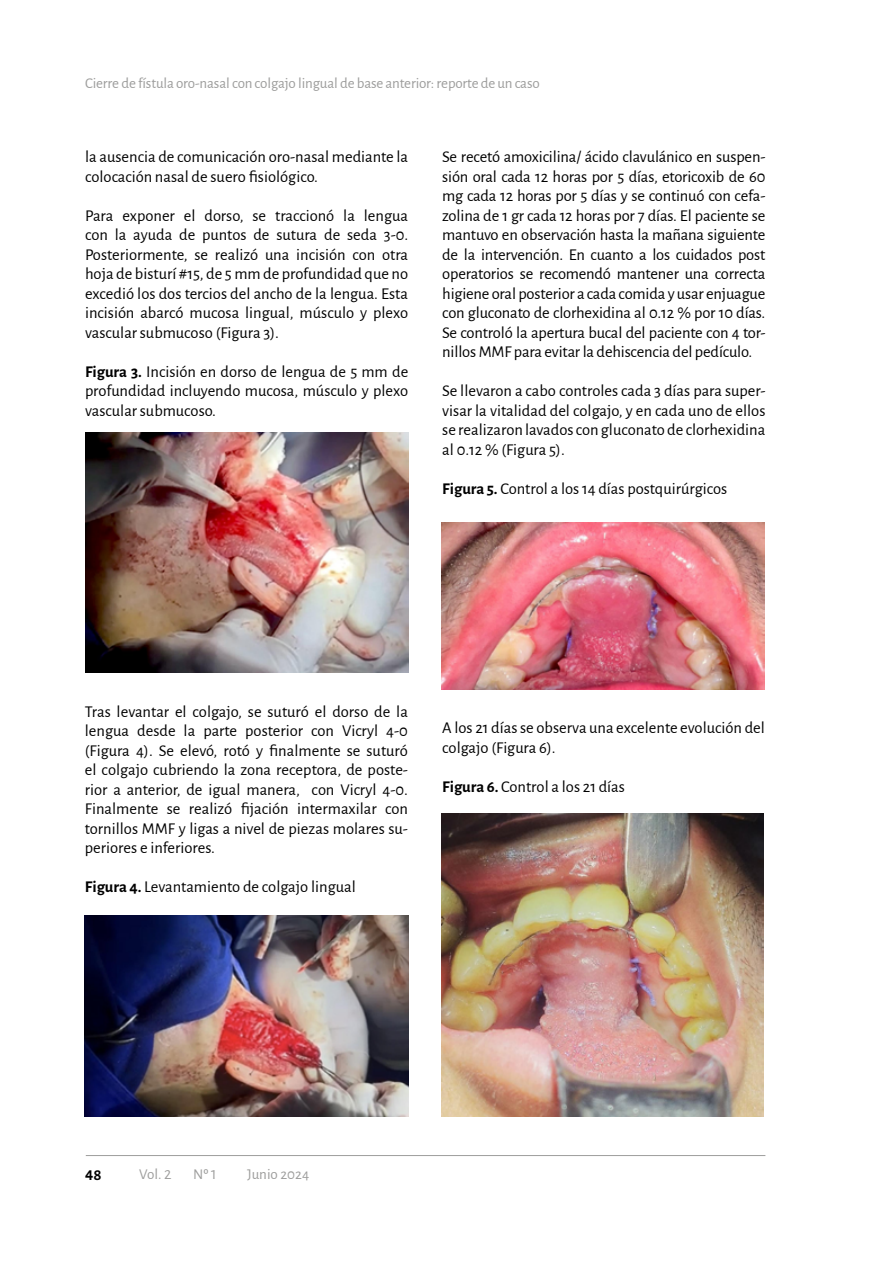
<style>
.page{position:relative;width:893px;height:1263px;background:#fff}
.page>*{position:absolute;margin:0;border:0;box-sizing:border-box;transform-origin:0 0}
.t1{font:16.5px/19.5px "Alegreya Sans";color:#000;text-align:justify}
.t2{font:700 16.5px "Alegreya Sans";color:#000}
.t3{font:15px "Alegreya Sans";letter-spacing:-.01em;color:#9d9d9c}
.s1{font-weight:700}
</style>
<div class="page">
<hr style="left:86px;top:1155px;width:679px;height:1px;background:#9d9d9c">
<img style="left:85px;top:432px;width:323px;height:240px">
<img style="left:85px;top:915px;width:324px;height:201px">
<img style="left:441px;top:522px;width:324px;height:168px">
<img style="left:441px;top:814px;width:322px;height:302px">
<p class="t3" style="left:85px;top:73px;width:456px">Cierre de fístula oro-nasal con colgajo lingual de base anterior: reporte de un caso</p>
<p class="t1" style="left:85px;top:146px;width:325px">la ausencia de comunicación oro-nasal mediante la colocación nasal de suero fisiológico.</p>
<p class="t1" style="left:85px;top:205px;width:325px">Para exponer el dorso, se traccionó la lengua con la ayuda de puntos de sutura de seda 3-0.<br>Posteriormente, se realizó una incisión con otra hoja de bisturí #15, de 5 mm de profundidad que no excedió los dos tercios del ancho de la lengua. Esta incisión abarcó mucosa lingual, músculo y plexo vascular submucoso (Figura 3).</p>
<p class="t1" style="left:85px;top:361px;width:325px"><span class="s1">Figura 3.</span> Incisión en dorso de lengua de 5 mm de profundidad incluyendo mucosa, músculo y plexo vascular submucoso.</p>
<p class="t1" style="left:442px;top:146px;width:325px">Se recetó amoxicilina/ ácido clavulánico en suspen&shy;sión oral cada 12 horas por 5 días, etoricoxib de 60 mg cada 12 horas por 5 días y se continuó con cefa&shy;zolina de 1 gr cada 12 horas por 7 días. El paciente se mantuvo en observación hasta la mañana siguiente de la intervención. En cuanto a los cuidados post operatorios se recomendó mantener una correcta higiene oral posterior a cada comida y usar enjuague con gluconato de clorhexidina al 0.12 % por 10 días.<br>Se controló la apertura bucal del paciente con 4 tor&shy;nillos MMF para evitar la dehiscencia del pedículo.</p>
<p class="t1" style="left:442px;top:380px;width:325px">Se llevaron a cabo controles cada 3 días para super&shy;visar la vitalidad del colgajo, y en cada uno de ellos se realizaron lavados con gluconato de clorhexidina al 0.12 % (Figura 5).</p>
<p class="t1" style="left:442px;top:478px;width:287px"><span class="s1">Figura 5.</span> Control a los 14 días postquirúrgicos</p>
<p class="t1" style="left:85px;top:701px;width:325px">Tras levantar el colgajo, se suturó el dorso de la lengua desde la parte posterior con Vicryl 4-0 (Figura 4). Se elevó, rotó y finalmente se suturó el colgajo cubriendo la zona receptora, de poste&shy;rior a anterior, de igual manera, con Vicryl 4-0.<br>Finalmente se realizó fijación intermaxilar con tornillos MMF y ligas a nivel de piezas molares su&shy;periores e inferiores.</p>
<p class="t1" style="left:85px;top:876px;width:272px"><span class="s1">Figura 4.</span> Levantamiento de colgajo lingual</p>
<p class="t1" style="left:442px;top:717px;width:324px">A los 21 días se observa una excelente evolución del colgajo (Figura 6).</p>
<p class="t1" style="left:442px;top:776px;width:184px"><span class="s1">Figura 6.</span> Control a los 21 días</p>
<p class="t2" style="left:85px;top:1162px;width:18px">48</p>
<p class="t3" style="left:139px;top:1163px;width:34px">Vol. 2</p>
<p class="t3" style="left:193px;top:1163px;width:25px">No 1</p>
<p class="t3" style="left:247px;top:1163px;width:63px">Junio 2024</p>
</div>
